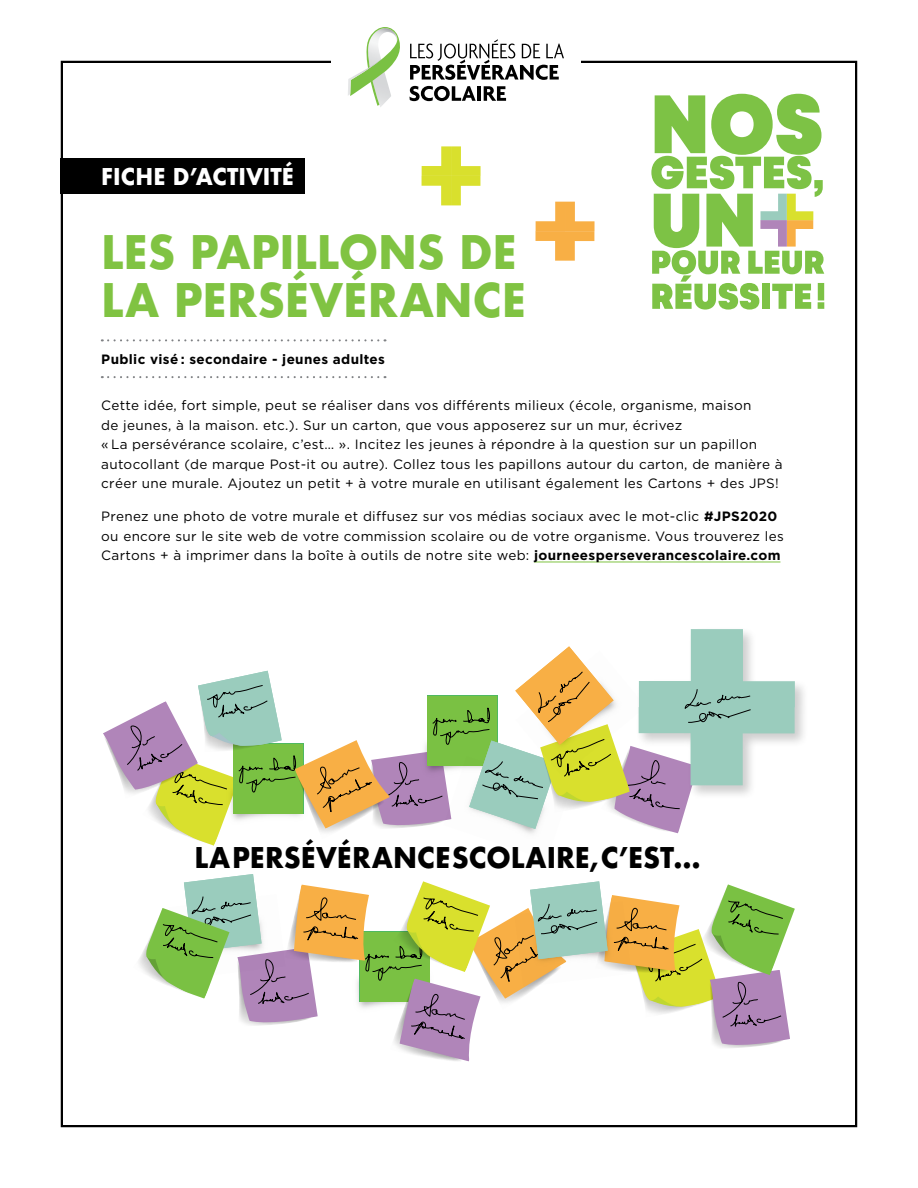
<style>
.page{position:relative;width:918px;height:1188px;background:#fff}
.page>*{position:absolute;margin:0;border:0;box-sizing:border-box;transform-origin:0 0}
.t1{font:700 45px/48px "Futura";letter-spacing:-.005em;color:#80c342;scale:.95 1}
.t2{font:700 27.75px "Futura";color:#000;scale:.95 1}
.t3{font:700 22.5px "Futura";color:#fff;scale:.95 1}
.t4{font:13.5px/19.5px "Gotham HTF";letter-spacing:.025em;color:#000}
.t5{font:700 13.5px "Gotham HTF";letter-spacing:.025em;color:#000}
.s1{font-weight:700}
</style>
<div class="page">
<hr style="left:534px;top:562px;width:246px;height:1px;background:#80c342">
<div style="left:61px;top:158px;width:244px;height:35px;background:#000"></div>
<svg style="left:102px;top:376px;width:284px;height:2px"></svg>
<svg style="left:102px;top:339px;width:284px;height:2px"></svg>
<svg style="left:348px;top:27px;width:216px;height:79px"></svg>
<img style="left:139px;top:948px;width:6px;height:24px">
<svg style="left:145px;top:874px;width:650px;height:187px"></svg>
<div style="left:635px;top:626px;width:174px;height:174px;background:#000;opacity:.2"></div>
<svg style="left:103px;top:629px;width:692px;height:217px"></svg>
<svg style="left:422px;top:146px;width:59px;height:59px"></svg>
<svg style="left:536px;top:202px;width:59px;height:59px"></svg>
<svg style="left:651px;top:94px;width:173px;height:216px"></svg>
<h3 class="t3" style="left:101px;top:160px;width:205px">FICHE D’ACTIVITÉ</h3>
<h1 class="t1" style="left:101px;top:228px;width:449px">LES PAPILLONS DE<br>LA PERSÉVÉRANCE</h1>
<p class="t5" style="left:101px;top:351px;width:285px">Public visé : secondaire - jeunes adultes</p>
<p class="t4" style="left:101px;top:396px;width:683px">Cette idée, fort simple, peut se réaliser dans vos différents milieux (école, organisme, maison<br>de jeunes, à la maison. etc.). Sur un carton, que vous apposerez sur un mur, écrivez<br>« La persévérance scolaire, c’est… ». Incitez les jeunes à répondre à la question sur un papillon autocollant (de marque Post-it ou autre). Collez tous les papillons autour du carton, de manière à créer une murale. Ajoutez un petit + à votre murale en utilisant également les Cartons + des JPS!</p>
<p class="t4" style="left:101px;top:507px;width:684px">Prenez une photo de votre murale et diffusez sur vos médias sociaux avec le mot-clic <span class="s1">#JPS2020 </span>ou encore sur le site web de votre commission scolaire ou de votre organisme. Vous trouverez les<br>Cartons + à imprimer dans la boîte à outils de notre site web: <span class="s1">journeesperseverancescolaire.com</span></p>
<h2 class="t2" style="left:194px;top:838px;width:534px">LA PERSÉVÉRANCE SCOLAIRE, C’EST…</h2>
</div>
